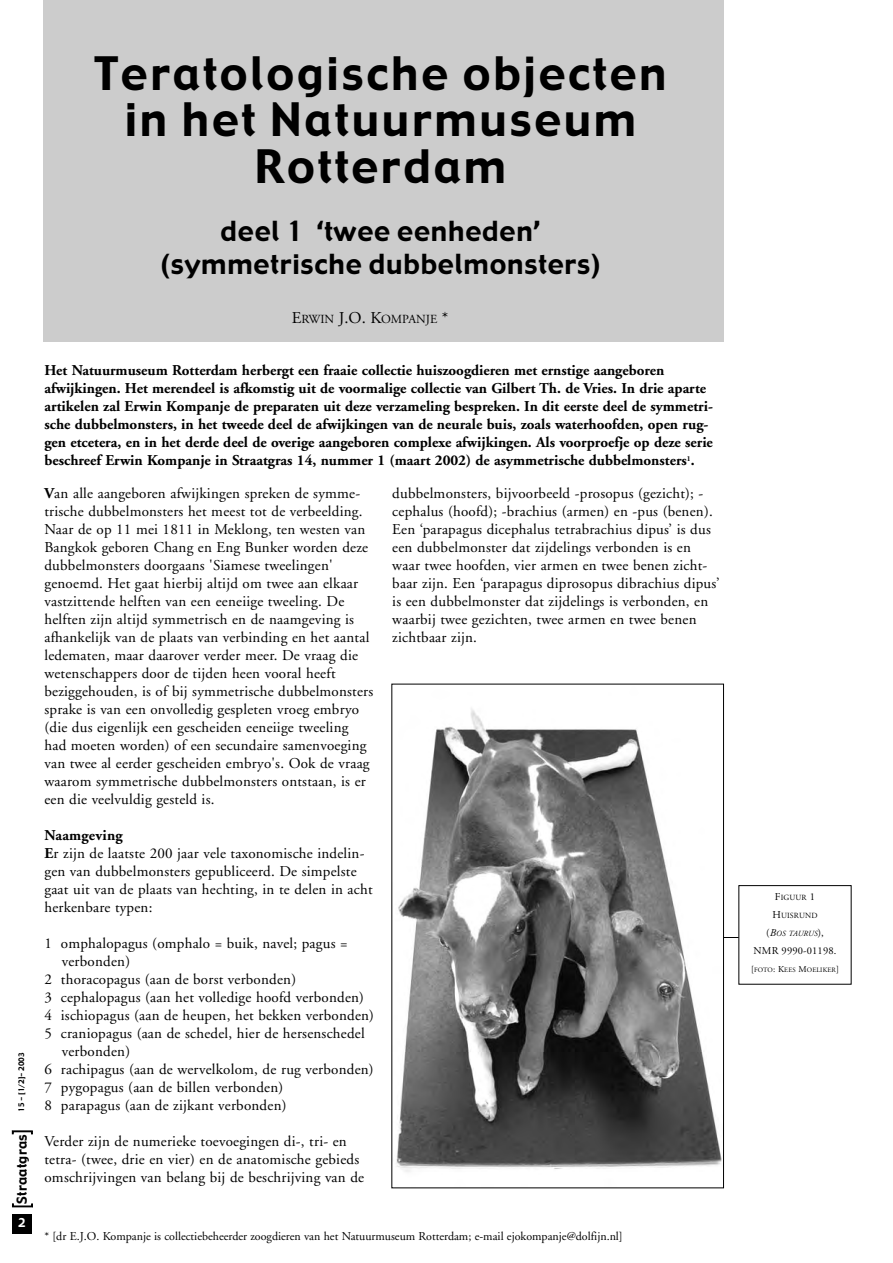
<style>
.page{position:relative;width:893px;height:1263px;background:#fff}
.page>*{position:absolute;margin:0;border:0;box-sizing:border-box;transform-origin:0 0}
.t1{font:45px/46.5px "Gadget";letter-spacing:.06em;color:#000;text-align:center}
.t2{font:27px/33px "Gadget";letter-spacing:.03em;color:#000;text-align:center}
.t3{font:15px/18px "Adobe Garamond";letter-spacing:.015em;color:#000}
.t4{font:700 15px/18px "Adobe Garamond";color:#000}
.t5{font:13.5px "Gadget";letter-spacing:.02em;color:#000}
.t6{font:12.3px "Adobe Garamond";color:#000}
.t7{font:12px "Adobe Garamond";color:#000}
.t8{font:12px "Gadget";color:#fff}
.t9{font:10.5px "Adobe Garamond";letter-spacing:.015em;color:#000}
.t10{font:7.8px "Adobe Garamond";letter-spacing:.02em;color:#000}
.t11{font:italic 7.8px "Adobe Garamond";letter-spacing:.02em;color:#000}
.t12{font:7.5px "Gadget";color:#000}
.t13{font:6.75px "Adobe Garamond";letter-spacing:.02em;color:#000}
.s1{font-size:16.5px}
.s2{font-weight:700}
.s3{font-size:10.5px}
.s4{font-style:normal;font-size:10.5px}
.s5{font-size:9px}
</style>
<div class="page">
<svg style="left:12px;top:1203px;width:21px;height:5px"></svg>
<svg style="left:12px;top:1130px;width:21px;height:5px"></svg>
<div style="left:12px;top:1214px;width:20px;height:19px;background:#000"></div>
<div style="left:43px;top:0;width:680px;height:342px;background:#ccc"></div>
<img style="left:396px;top:708px;width:325px;height:464px">
<svg style="left:723px;top:937px;width:15px;height:1px"></svg>
<h1 class="t1" style="left:94px;top:53px;width:573px">Teratologische objecten in het Natuurmuseum<br>Rotterdam</h1>
<h2 class="t2" style="left:160px;top:217px;width:441px">deel 1 ‘twee eenheden’ (symmetrische dubbelmonsters)</h2>
<p class="t6" style="left:292px;top:314px;width:158px"><span class="s1">E</span>RWIN <span class="s1">J.O. K</span>OMPANJE <span class="s1">*</span></p>
<p class="t12" style="left:19px;top:1112px;width:61px;rotate:-90deg">15 - [1/2]- 2003</p>
<p class="t5" style="left:17px;top:1204px;width:71px;rotate:-90deg">Straatgras</p>
<p class="t8" style="left:18px;top:1218px;width:9px">2</p>
<p class="t4" style="left:44px;top:363px;width:670px">Het Natuurmuseum Rotterdam herbergt een fraaie collectie huiszoogdieren met ernstige aangeboren afwijkingen. Het merendeel is afkomstig uit de voormalige collectie van Gilbert Th. de Vries. In drie aparte artikelen zal Erwin Kompanje de preparaten uit deze verzameling bespreken. In dit eerste deel de symmetri&shy;sche dubbelmonsters, in het tweede deel de afwijkingen van de neurale buis, zoals waterhoofden, open rug&shy;gen etcetera, en in het derde deel de overige aangeboren complexe afwijkingen. Als voorproefje op deze serie beschreef Erwin Kompanje in Straatgras 14, nummer 1 (maart 2002) de asymmetrische dubbelmonsters<sup>1</sup>.</p>
<p class="t3" style="left:44px;top:486px;width:330px"><span class="s2">V</span>an alle aangeboren afwijkingen spreken de symme&shy;trische dubbelmonsters het meest tot de verbeelding.<br>Naar de op 11 mei 1811 in Meklong, ten westen van Bangkok geboren Chang en Eng Bunker worden deze dubbelmonsters doorgaans 'Siamese tweelingen' genoemd. Het gaat hierbij altijd om twee aan elkaar vastzittende helften van een eeneiige tweeling. De helften zijn altijd symmetrisch en de naamgeving is afhankelijk van de plaats van verbinding en het aantal ledematen, maar daarover verder meer. De vraag die wetenschappers door de tijden heen vooral heeft beziggehouden, is of bij symmetrische dubbelmonsters sprake is van een onvolledig gespleten vroeg embryo (die dus eigenlijk een gescheiden eeneiige tweeling had moeten worden) of een secundaire samenvoeging van twee al eerder gescheiden embryo's. Ook de vraag waarom symmetrische dubbelmonsters ontstaan, is er een die veelvuldig gesteld is.</p>
<p class="t3" style="left:44px;top:828px;width:329px"><span class="s2">Naamgeving<br>E</span>r zijn de laatste 200 jaar vele taxonomische indelin&shy;gen van dubbelmonsters gepubliceerd. De simpelste gaat uit van de plaats van hechting, in te delen in acht herkenbare typen:</p>
<p class="t3" style="left:44px;top:936px;width:305px">1 omphalopagus (omphalo = buik, navel; pagus =</p>
<p class="t3" style="left:62px;top:954px;width:70px">verbonden)</p>
<p class="t3" style="left:44px;top:972px;width:253px">2 thoracopagus (aan de borst verbonden)</p>
<p class="t3" style="left:44px;top:990px;width:321px">3 cephalopagus (aan het volledige hoofd verbonden)</p>
<p class="t3" style="left:44px;top:1008px;width:331px">4 ischiopagus (aan de heupen, het bekken verbonden)</p>
<p class="t3" style="left:44px;top:1026px;width:322px">5 craniopagus (aan de schedel, hier de hersenschedel</p>
<p class="t3" style="left:62px;top:1044px;width:70px">verbonden)</p>
<p class="t3" style="left:44px;top:1062px;width:331px">6 rachipagus (aan de wervelkolom, de rug verbonden)</p>
<p class="t3" style="left:44px;top:1080px;width:240px">7 pygopagus (aan de billen verbonden)</p>
<p class="t3" style="left:44px;top:1098px;width:243px">8 parapagus (aan de zijkant verbonden)</p>
<p class="t3" style="left:44px;top:1134px;width:321px">Verder zijn de numerieke toevoegingen di-, tri- en tetra- (twee, drie en vier) en de anatomische gebieds omschrijvingen van belang bij de beschrijving van de</p>
<p class="t3" style="left:392px;top:486px;width:329px">dubbelmonsters, bijvoorbeeld -prosopus (gezicht); - cephalus (hoofd); -brachius (armen) en -pus (benen).<br>Een ‘parapagus dicephalus tetrabrachius dipus’ is dus een dubbelmonster dat zijdelings verbonden is en waar twee hoofden, vier armen en twee benen zicht&shy;baar zijn. Een ‘parapagus diprosopus dibrachius dipus’ is een dubbelmonster dat zijdelings is verbonden, en waarbij twee gezichten, twee armen en twee benen zichtbaar zijn.</p>
<p class="t7" style="left:44px;top:1232px;width:580px">* [dr E.J.O. Kompanje is collectiebeheerder zoogdieren van het Natuurmuseum Rotterdam; e-mail ejokompanje@dolfijn.nl]</p>
<p class="t10" style="left:774px;top:894px;width:42px"><span class="s3">F</span>IGUUR <span class="s3">1</span></p>
<p class="t10" style="left:772px;top:912px;width:47px"><span class="s3">H</span>UISRUND</p>
<p class="t11" style="left:766px;top:930px;width:59px"><span class="s4">(</span><span class="s3">B</span>OS TAURUS<span class="s4">),</span></p>
<p class="t9" style="left:753px;top:946px;width:84px">NMR 9990-01198.</p>
<p class="t13" style="left:751px;top:967px;width:89px"><span class="s5">[</span>FOTO<span class="s5">: K</span>EES <span class="s5">M</span>OELIKER<span class="s5">]</span></p>
</div>
